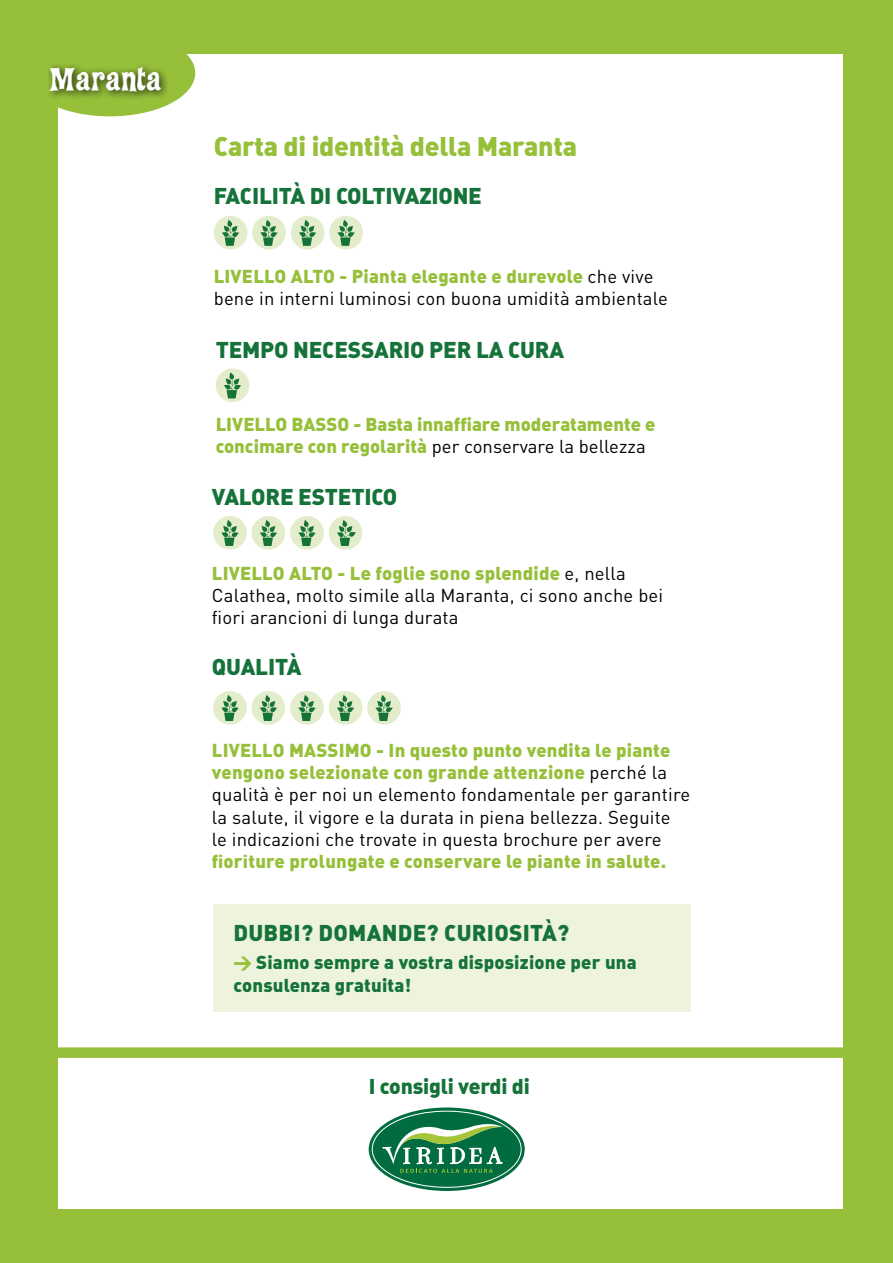
<style>
.page{position:relative;width:893px;height:1263px;background:#96c03a}
.page>*{position:absolute;margin:0;border:0;box-sizing:border-box;transform-origin:0 0}
.t1{font:33px "Tiki Surf";letter-spacing:.02em;color:#fff}
.t2{font:26.7px "DIN Black Alternate";letter-spacing:-.01em;color:#96c03a}
.t3{font:22.65px "DIN Black Alternate";letter-spacing:-.01em;color:#15733a}
.t4{font:22.65px "DIN Black Alternate";letter-spacing:.03em;color:#15733a}
.t5{font:22.65px "DIN Black Alternate";letter-spacing:.01em;color:#15733a}
.t6{font:21.15px "DIN Black Alternate";letter-spacing:-.01em;color:#15733a}
.t7{font:18.45px/22.2px "DIN";letter-spacing:.01em;color:#000}
.t8{font:18.45px/22.2px "DIN Black Alternate";letter-spacing:.01em;color:#96c03a;text-align:right}
.t9{font:18.45px/22.2px "DIN Black Alternate";letter-spacing:.01em;color:#15733a}
.t10{font:900 18.45px "DIN";letter-spacing:.01em;color:#96c03a}
.s1{font-family:"DIN";color:#000}
.s2{font-family:"DIN Black Alternate";color:#96c03a}
.s3{font-family:"DIN";font-weight:900;color:#96c03a}
</style>
<div class="page">
<div style="left:58px;top:54px;width:785px;height:1155px;background:#fff"></div>
<div style="left:9px;top:1047px;width:884px;height:11px;background:#96c03a"></div>
<svg style="left:369px;top:1107px;width:156px;height:84px"></svg>
<div style="left:372px;top:1111px;width:149px;height:76px;background:#006c3f;border-radius:50%"></div>
<svg style="left:383px;top:1122px;width:119px;height:51px"></svg>
<div style="left:24px;top:30px;width:171px;height:86px;background:#96c03a;border-radius:50%"></div>
<div style="left:216px;top:368px;width:33px;height:34px;background:#e3edcb;border-radius:50%"></div>
<svg style="left:224px;top:372px;width:17px;height:26px"></svg>
<div style="left:214px;top:216px;width:33px;height:33px;background:#e3edcb;border-radius:50%"></div>
<svg style="left:222px;top:219px;width:17px;height:27px"></svg>
<div style="left:252px;top:216px;width:34px;height:33px;background:#e3edcb;border-radius:50%"></div>
<svg style="left:260px;top:219px;width:18px;height:27px"></svg>
<div style="left:291px;top:216px;width:33px;height:33px;background:#e3edcb;border-radius:50%"></div>
<svg style="left:299px;top:219px;width:17px;height:27px"></svg>
<div style="left:329px;top:216px;width:34px;height:33px;background:#e3edcb;border-radius:50%"></div>
<svg style="left:337px;top:219px;width:18px;height:27px"></svg>
<div style="left:213px;top:904px;width:477px;height:108px;background:#edf3dd"></div>
<div style="left:213px;top:516px;width:34px;height:34px;background:#e3edcb;border-radius:50%"></div>
<svg style="left:221px;top:520px;width:18px;height:26px"></svg>
<div style="left:252px;top:516px;width:33px;height:34px;background:#e3edcb;border-radius:50%"></div>
<svg style="left:260px;top:520px;width:17px;height:26px"></svg>
<div style="left:290px;top:516px;width:34px;height:34px;background:#e3edcb;border-radius:50%"></div>
<svg style="left:298px;top:520px;width:18px;height:26px"></svg>
<div style="left:329px;top:516px;width:33px;height:34px;background:#e3edcb;border-radius:50%"></div>
<svg style="left:337px;top:520px;width:19px;height:26px"></svg>
<div style="left:213px;top:691px;width:34px;height:34px;background:#e3edcb;border-radius:50%"></div>
<svg style="left:221px;top:695px;width:18px;height:26px"></svg>
<div style="left:252px;top:691px;width:33px;height:34px;background:#e3edcb;border-radius:50%"></div>
<svg style="left:260px;top:695px;width:17px;height:26px"></svg>
<div style="left:290px;top:691px;width:34px;height:34px;background:#e3edcb;border-radius:50%"></div>
<svg style="left:298px;top:695px;width:18px;height:26px"></svg>
<div style="left:329px;top:691px;width:33px;height:34px;background:#e3edcb;border-radius:50%"></div>
<svg style="left:337px;top:695px;width:17px;height:26px"></svg>
<div style="left:367px;top:691px;width:34px;height:34px;background:#e3edcb;border-radius:50%"></div>
<svg style="left:375px;top:695px;width:18px;height:26px"></svg>
<div style="left:45px;top:61px;width:126px;height:40px;background:#000;opacity:.8"></div>
<h1 class="t1" style="left:50px;top:61px;width:113px">Maranta</h1>
<h2 class="t2" style="left:214px;top:129px;width:365px">Carta di identità della Maranta</h2>
<p class="t3" style="left:214px;top:180px;width:270px">facilità di coltivazione</p>
<p class="t8" style="left:214px;top:264px;width:12px">LIVELLO</p>
<p class="t8" style="left:291px;top:264px;width:364px">ALTO - Pianta elegante e durevole <span class="s1">che vive</span></p>
<p class="t7" style="left:214px;top:287px;width:456px">bene in interni luminosi con buona umidità ambientale</p>
<p class="t4" style="left:216px;top:334px;width:350px">tempo necessario per la cura</p>
<p class="t8" style="left:216px;top:412px;width:11px">LIVELLO</p>
<p class="t8" style="left:291px;top:412px;width:366px">BASSO - Basta innaffiare moderatamente e</p>
<p class="t7" style="left:216px;top:435px;width:432px"><span class="s2">concimare con regolarità</span> per conservare la bellezza</p>
<p class="t3" style="left:212px;top:481px;width:187px">valore estetico</p>
<p class="t8" style="left:212px;top:561px;width:12px">LIVELLO</p>
<p class="t8" style="left:289px;top:561px;width:338px">ALTO - Le foglie sono splendide <span class="s1">e, nella</span></p>
<p class="t7" style="left:212px;top:584px;width:453px">Calathea, molto simile alla Maranta, ci sono anche bei fiori arancioni di lunga durata</p>
<p class="t3" style="left:212px;top:651px;width:27px">QUALI</p>
<p class="t3" style="left:275px;top:651px;width:28px">Tà</p>
<p class="t8" style="left:212px;top:738px;width:460px">MASSIMO - In questo punto vendita le piante vengono selezionate con grande attenzione <span class="s1">perché la</span></p>
<p class="t7" style="left:212px;top:783px;width:480px">qualità è per noi un elemento fondamentale per garantire la salute, il vigore e la durata in piena bellezza. Seguite le indicazioni che trovate in questa brochure per avere</p>
<p class="t10" style="left:212px;top:849px;width:456px">fioriture prolungate e conservare le piante in salute.</p>
<p class="t8" style="left:212px;top:738px;width:12px">LIVELLO</p>
<p class="t5" style="left:234px;top:918px;width:337px">Dubbi? Domande? Curiosità?</p>
<p class="t9" style="left:234px;top:951px;width:405px"><span class="s3">&gt;</span> Siamo sempre a vostra disposizione per una consulenza gratuita!</p>
<p class="t6" style="left:369px;top:1072px;width:162px">I consigli verdi di</p>
</div>
